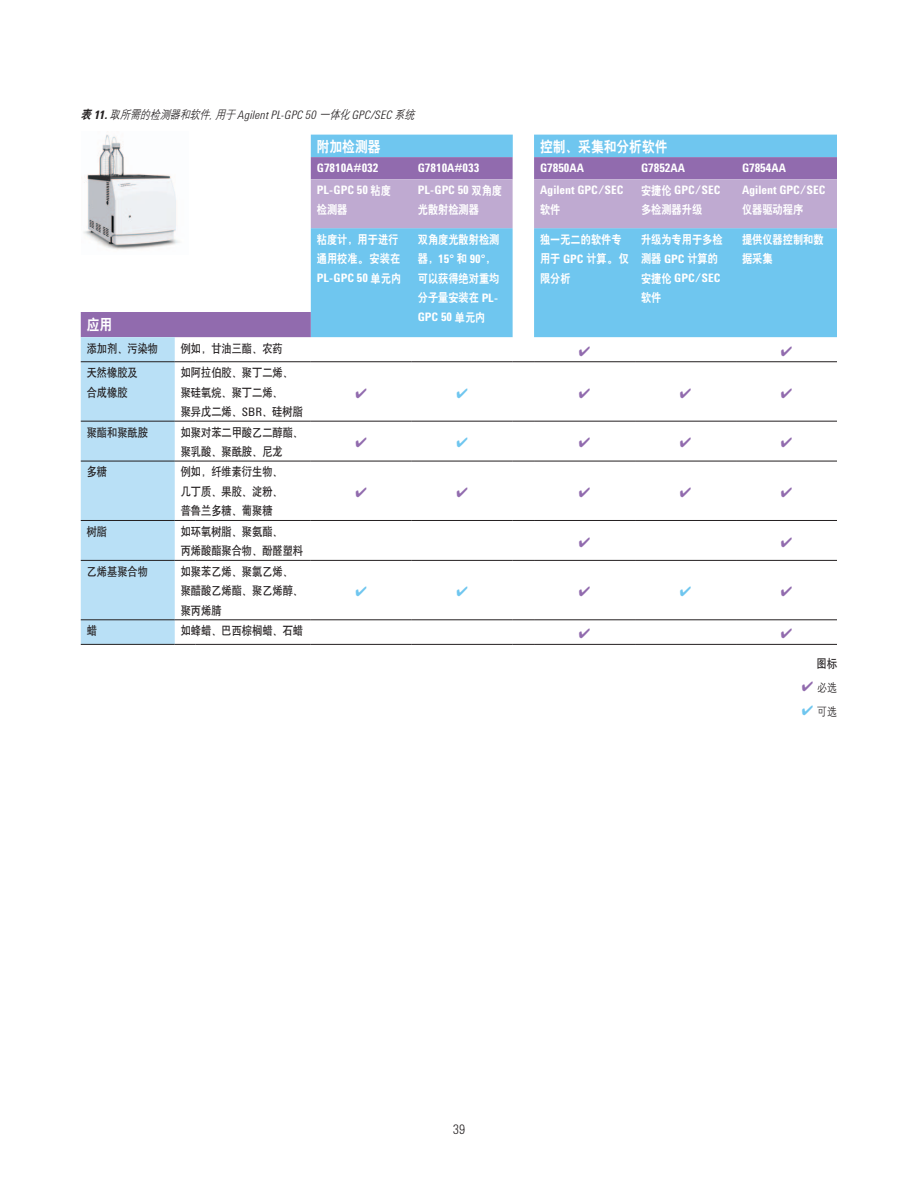
<style>
.page{position:relative;width:918px;height:1188px;background:#fff}
.page>*{position:absolute;margin:0;border:0;box-sizing:border-box;transform-origin:0 0}
.t1{font:15px "H Yb 2 gj";color:#fff;scale:.85 1}
.t2{font:300 13.5px "Agilent Cond";color:#231f20}
.t3{font:12px/19.5px "H Yb 1 gj";color:#231f20;scale:.85 1}
.t4{font:700 12px "Agilent Cond";color:#fff}
.t5{font:12px/19.5px "H Yb 2 gj";color:#fff;scale:.85 1}
.t6{font:italic 300 12px "Agilent Cond";letter-spacing:.015em;color:#231f20}
.t7{font:12px "H Yg 2 gj";color:#231f20;scale:.85 1}
.s1{font-family:"H Yb 2 gj";font-weight:400}
.s2{font-weight:700}
.s3{font-family:"H Yg 2 gj";font-weight:400}
.s4{font-family:"Agilent Cond"}
.s5{font-family:"Agilent Cond";font-weight:700}
.s6{color:#916bae}
.s7{color:#6fc6ef}
</style>
<div class="page">
<div style="left:311px;top:135px;width:526px;height:22px;background:#6fc6ef"></div>
<svg style="left:81px;top:157px;width:230px;height:180px"></svg>
<hr style="left:196px;top:421px;width:115px;height:1px;background:#231f20">
<hr style="left:311px;top:421px;width:101px;height:1px;background:#231f20">
<hr style="left:412px;top:421px;width:101px;height:1px;background:#231f20">
<svg style="left:513px;top:421px;width:21px;height:1px"></svg>
<hr style="left:534px;top:421px;width:101px;height:1px;background:#231f20">
<hr style="left:635px;top:421px;width:101px;height:1px;background:#231f20">
<hr style="left:736px;top:421px;width:101px;height:1px;background:#231f20">
<hr style="left:196px;top:461px;width:115px;height:1px;background:#231f20">
<hr style="left:311px;top:461px;width:101px;height:1px;background:#231f20">
<hr style="left:412px;top:461px;width:101px;height:1px;background:#231f20">
<svg style="left:513px;top:461px;width:21px;height:1px"></svg>
<hr style="left:534px;top:461px;width:101px;height:1px;background:#231f20">
<hr style="left:635px;top:461px;width:101px;height:1px;background:#231f20">
<hr style="left:736px;top:461px;width:101px;height:1px;background:#231f20">
<hr style="left:196px;top:520px;width:115px;height:1px;background:#231f20">
<hr style="left:311px;top:520px;width:101px;height:1px;background:#231f20">
<hr style="left:412px;top:520px;width:101px;height:1px;background:#231f20">
<svg style="left:513px;top:520px;width:21px;height:1px"></svg>
<hr style="left:534px;top:520px;width:101px;height:1px;background:#231f20">
<hr style="left:635px;top:520px;width:101px;height:1px;background:#231f20">
<hr style="left:736px;top:520px;width:101px;height:1px;background:#231f20">
<hr style="left:196px;top:560px;width:115px;height:1px;background:#231f20">
<hr style="left:311px;top:560px;width:101px;height:1px;background:#231f20">
<hr style="left:412px;top:560px;width:101px;height:1px;background:#231f20">
<svg style="left:513px;top:560px;width:21px;height:1px"></svg>
<hr style="left:534px;top:560px;width:101px;height:1px;background:#231f20">
<hr style="left:635px;top:560px;width:101px;height:1px;background:#231f20">
<hr style="left:736px;top:560px;width:101px;height:1px;background:#231f20">
<hr style="left:196px;top:620px;width:115px;height:1px;background:#231f20">
<hr style="left:311px;top:620px;width:101px;height:1px;background:#231f20">
<hr style="left:412px;top:620px;width:101px;height:1px;background:#231f20">
<svg style="left:513px;top:620px;width:21px;height:1px"></svg>
<hr style="left:534px;top:620px;width:101px;height:1px;background:#231f20">
<hr style="left:635px;top:620px;width:101px;height:1px;background:#231f20">
<hr style="left:736px;top:620px;width:101px;height:1px;background:#231f20">
<hr style="left:196px;top:644px;width:115px;height:1px;background:#231f20">
<hr style="left:311px;top:644px;width:101px;height:1px;background:#231f20">
<hr style="left:412px;top:644px;width:101px;height:1px;background:#231f20">
<svg style="left:513px;top:644px;width:21px;height:1px"></svg>
<hr style="left:534px;top:644px;width:101px;height:1px;background:#231f20">
<hr style="left:635px;top:644px;width:101px;height:1px;background:#231f20">
<hr style="left:736px;top:644px;width:101px;height:1px;background:#231f20">
<svg style="left:81px;top:337px;width:115px;height:308px"></svg>
<hr style="left:196px;top:361px;width:115px;height:1px;background:#231f20">
<img style="left:82px;top:134px;width:107px;height:120px">
<svg style="left:311px;top:157px;width:526px;height:205px;background:#9abee3"></svg>
<p class="t6" style="left:81px;top:108px;width:339px"><span class="s1">表</span><span class="s2">11.</span> <span class="s3">取所需的检测器和软件，用于</span>Agilent PL-GPC 50 <span class="s3">一体化</span>GPC/SEC <span class="s3">系统</span></p>
<p class="t1" style="left:317px;top:139px;width:76px">附加检测器</p>
<p class="t1" style="left:540px;top:139px;width:151px">控制、采集和分析软件</p>
<p class="t4" style="left:317px;top:161px;width:63px">G7810A#032</p>
<p class="t4" style="left:418px;top:161px;width:63px">G7810A#033</p>
<p class="t4" style="left:540px;top:161px;width:45px">G7850AA</p>
<p class="t4" style="left:641px;top:161px;width:45px">G7852AA</p>
<p class="t4" style="left:742px;top:161px;width:45px">G7854AA</p>
<p class="t4" style="left:317px;top:184px;width:76px">PL-GPC 50 <span class="s1">粘度</span></p>
<p class="t5" style="left:317px;top:200px;width:38px">检测器</p>
<p class="t4" style="left:418px;top:184px;width:86px">PL-GPC 50 <span class="s1">双角度</span></p>
<p class="t5" style="left:418px;top:200px;width:74px">光散射检测器</p>
<p class="t4" style="left:641px;top:184px;width:81px"><span class="s1">安捷伦</span> GPC/SEC</p>
<p class="t5" style="left:641px;top:200px;width:74px">多检测器升级</p>
<p class="t4" style="left:540px;top:184px;width:85px">Agilent GPC/SEC</p>
<p class="t5" style="left:540px;top:200px;width:25px">软件</p>
<p class="t4" style="left:742px;top:184px;width:85px">Agilent GPC/SEC</p>
<p class="t5" style="left:742px;top:200px;width:73px">仪器驱动程序</p>
<p class="t1" style="left:87px;top:317px;width:32px">应用</p>
<p class="t3" style="left:87px;top:338px;width:86px">添加剂、污染物</p>
<p class="t3" style="left:181px;top:338px;width:121px">例如，甘油三酯、农药</p>
<p class="t3" style="left:87px;top:363px;width:62px">天然橡胶及合成橡胶</p>
<p class="t3" style="left:181px;top:363px;width:145px">如阿拉伯胶、聚丁二烯、聚硅氧烷、聚丁二烯、<br>聚异戊二烯、<span class="s4">SBR</span>、硅树脂</p>
<p class="t3" style="left:87px;top:422px;width:74px">聚酯和聚酰胺</p>
<p class="t3" style="left:181px;top:422px;width:146px">如聚对苯二甲酸乙二醇酯、聚乳酸、聚酰胺、尼龙</p>
<p class="t3" style="left:87px;top:462px;width:26px">多糖</p>
<p class="t3" style="left:181px;top:462px;width:122px;text-align:justify">例如，纤维素衍生物、几丁质、果胶、淀粉、普鲁兰多糖、葡聚糖</p>
<p class="t3" style="left:87px;top:522px;width:26px">树脂</p>
<p class="t3" style="left:181px;top:522px;width:146px">如环氧树脂、聚氨酯、<br>丙烯酸酯聚合物、酚醛塑料</p>
<p class="t3" style="left:87px;top:561px;width:73px">乙烯基聚合物</p>
<p class="t3" style="left:181px;top:561px;width:146px">如聚苯乙烯、聚氯乙烯、聚醋酸乙烯酯、聚乙烯醇、聚丙烯腈</p>
<p class="t3" style="left:87px;top:621px;width:13px">蜡</p>
<p class="t3" style="left:181px;top:621px;width:146px">如蜂蜡、巴西棕榈蜡、石蜡</p>
<p class="t5" style="left:317px;top:229px;width:100px">粘度计，用于进行通用校准。安装在</p>
<p class="t4" style="left:317px;top:272px;width:86px">PL-GPC 50 <span class="s1">单元内</span></p>
<p class="t5" style="left:418px;top:229px;width:98px">双角度光散射检测</p>
<p class="t4" style="left:418px;top:252px;width:79px"><span class="s1">器，</span>15° <span class="s1">和</span> 90°<span class="s1">，</span></p>
<p class="t5" style="left:418px;top:268px;width:97px">可以获得绝对重均分子量安装在 <span class="s5">PL-</span></p>
<p class="t4" style="left:418px;top:311px;width:69px">GPC 50 <span class="s1">单元内</span></p>
<p class="t5" style="left:540px;top:229px;width:106px">独一无二的软件专用于 <span class="s5">GPC</span> 计算。仅限分析</p>
<p class="t5" style="left:641px;top:229px;width:97px">升级为专用于多检测器 <span class="s5">GPC</span> 计算的</p>
<p class="t4" style="left:641px;top:272px;width:81px"><span class="s1">安捷伦</span> GPC/SEC</p>
<p class="t5" style="left:641px;top:288px;width:25px">软件</p>
<p class="t5" style="left:742px;top:229px;width:97px">提供仪器控制和数据采集</p>
<p class="t3" style="left:816px;top:654px;width:26px">图标</p>
<p class="t7" style="left:802px;top:681px;width:43px"><span class="s6">✔</span> 必选</p>
<p class="t7" style="left:802px;top:705px;width:43px"><span class="s7">✔</span> 可选</p>
<p class="t2" style="left:453px;top:1121px;width:14px">39</p>
</div>
